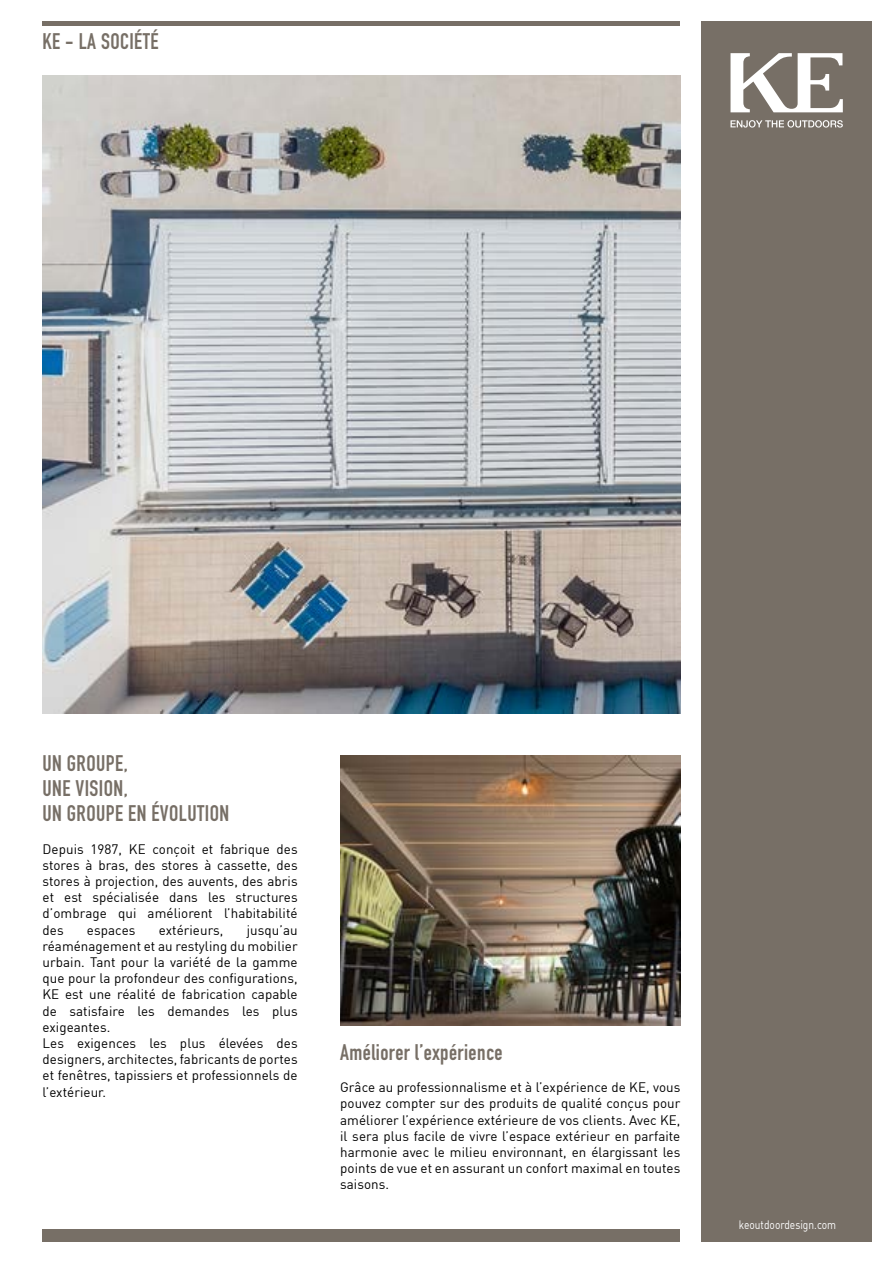
<style>
.page{position:relative;width:893px;height:1263px;background:#fff}
.page>*{position:absolute;margin:0;border:0;box-sizing:border-box;transform-origin:0 0}
.t1{font:22.2px/25.2px "DIN Engschrift Std";letter-spacing:.02em;color:#776f66}
.t2{font:13.5px/16.2px "DIN";letter-spacing:.005em;color:#000;text-align:justify}
.t3{font:12px "DIN";color:#fff;scale:.85 1}
</style>
<div class="page">
<div style="left:702px;top:21px;width:170px;height:1221px;background:#776f66"></div>
<svg style="left:730px;top:53px;width:113px;height:59px"></svg>
<svg style="left:730px;top:120px;width:113px;height:8px"></svg>
<div style="left:43px;top:1229px;width:637px;height:13px;background:#776f66"></div>
<div style="left:43px;top:21px;width:637px;height:5px;background:#776f66"></div>
<img style="left:43px;top:75px;width:637px;height:638px">
<img style="left:340px;top:756px;width:340px;height:269px">
<h1 class="t1" style="left:43px;top:29px;width:118px">KE - LA SOCIÉTÉ</h1>
<h1 class="t1" style="left:43px;top:751px;width:188px">UN GROUPE,<br>UNE VISION,<br>UN GROUPE EN ÉVOLUTION</h1>
<p class="t2" style="left:43px;top:840px;width:257px">Depuis 1987, KE conçoit et fabrique des stores à bras, des stores à cassette, des stores à projection, des auvents, des abris et est spécialisée dans les structures d’ombrage qui améliorent l’habitabilité des</p>
<p class="t2" style="left:87px;top:921px;width:50px">espaces</p>
<p class="t2" style="left:159px;top:921px;width:66px">extérieurs,</p>
<p class="t2" style="left:43px;top:921px;width:257px;text-align:left;text-indent:204px">jusqu’au réaménagement et au restyling du mobilier urbain. Tant pour la variété de la gamme que pour la profondeur des configurations, KE est une réalité de fabrication capable de satisfaire les demandes les plus exigeantes.<br>Les exigences les plus élevées des designers, architectes, fabricants de portes et fenêtres, tapissiers et professionnels de l’extérieur.</p>
<h1 class="t1" style="left:340px;top:1039px;width:164px">Améliorer l’expérience</h1>
<p class="t2" style="left:340px;top:1079px;width:342px">Grâce au professionnalisme et à l’expérience de KE, vous pouvez compter sur des produits de qualité conçus pour améliorer l’expérience extérieure de vos clients. Avec KE, il sera plus facile de vivre l’espace extérieur en parfaite harmonie avec le milieu environnant, en élargissant les points de vue et en assurant un confort maximal en toutes saisons.</p>
<p class="t3" style="left:739px;top:1217px;width:116px">keoutdoordesign.com</p>
</div>
